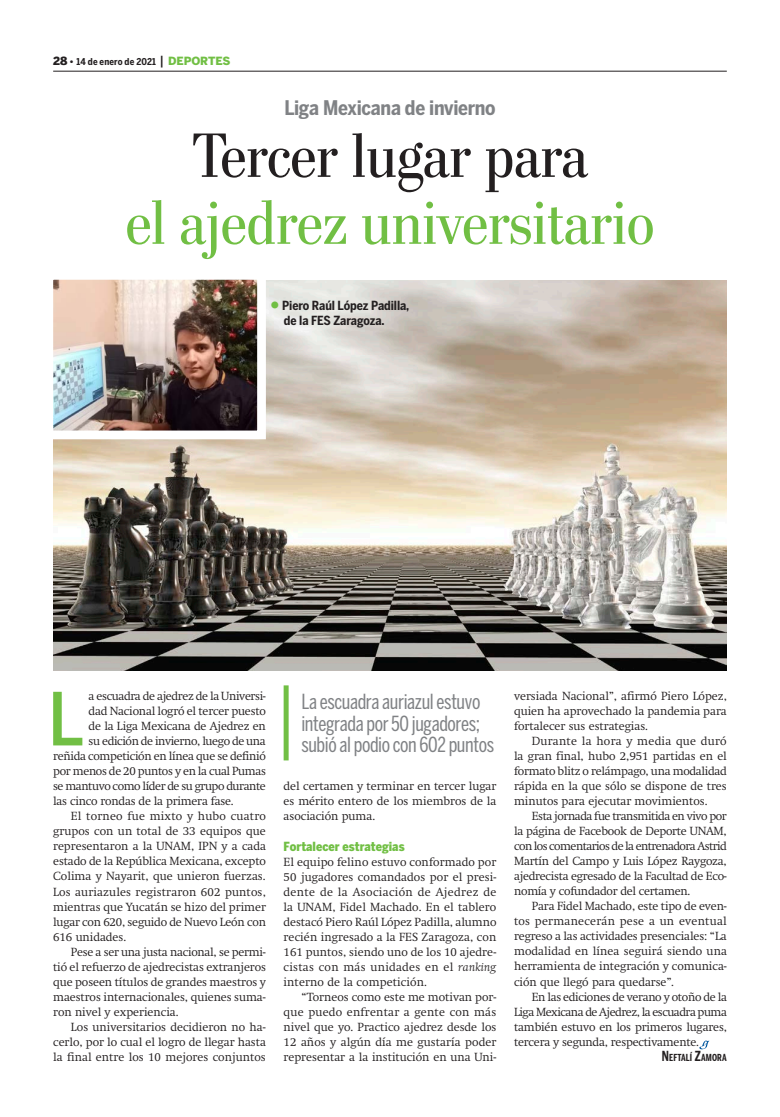
<style>
.page{position:relative;width:780px;height:1117px;background:#fff}
.page>*{position:absolute;margin:0;border:0;box-sizing:border-box;transform-origin:0 0}
._3_0_Tex_Cap_4_COLOR{font:500 72.38px "Benton Sans Cond";color:#71bf44}
._1_0_Cabeza_Principa{font:62.5px/66.9px "Stilson";color:#71bf44;text-align:center}
._2_0_Sumario{font:20.62px/21.9px "Benton Sans Comp";letter-spacing:-.02em;color:#808285}
._0_0_Balazo{font:700 20px "Benton Sans Cond";letter-spacing:-.015em;color:#808285}
._5_0_Pie_de_foto_-_c{font:700 12.5px/15px "Benton Sans Cond";letter-spacing:-.01em;color:#231f20}
._3_0_Descanso{font:900 12.5px "Benton Sans Cond";color:#71bf44}
._3_0_Texto{font:300 11.62px/15px "Swift";color:#231f20;text-align:justify}
._3_0_Tex_s_sangria{font:300 11.62px/15px "Swift";letter-spacing:.01em;color:#231f20;text-align:justify}
._3_0_Tex_Cap_4_COLOR-2{font:300 11.62px "Swift";letter-spacing:-.02em;color:#231f20}
._4_0_Crédito_nota_in{font:700 9.62px "Benton Sans Comp";letter-spacing:.01em;color:#231f20}
.t1{font:700 9.38px "Benton Sans Cond";letter-spacing:.01em;color:#231f20}
.s1{font-family:"Benton Sans";font-weight:900;font-size:11.25px}
.s2{font-family:"Benton Sans";font-weight:900}
.s3{font-weight:500;font-size:12.5px}
.s4{font-family:"Benton Sans";font-weight:900;font-size:11.25px;color:#71bf44}
.s5{color:#231f20}
.s6{font-style:italic}
.s7{font-size:13.75px}
</style>
<div class="page">
<svg style="left:699px;top:1040px;width:10px;height:9px"></svg>
<img style="left:53px;top:280px;width:673px;height:390px">
<img style="left:54px;top:281px;width:202px;height:148px">
<div style="left:44px;top:271px;width:222px;height:168px;border:9px solid #fff"></div>
<hr style="left:53px;top:71px;width:673px;height:1px;background:#231f20">
<div style="left:283px;top:685px;width:5px;height:75px;background:#71bf44"></div>
<svg style="left:271px;top:301px;width:7px;height:7px"></svg>
<p class="t1" style="left:53px;top:56px;width:179px"><span class="s1">28</span> <span class="s2">•</span> 14 de enero de 2021 <span class="s3">|</span> <span class="s4">DEPORTES</span></p>
<p class="_0_0_Balazo" style="left:284px;top:96px;width:213px">Liga Mexicana de invierno</p>
<p class="_1_0_Cabeza_Principa" style="left:125px;top:122px;width:530px"><span class="s5">Tercer lugar para<br></span>el ajedrez universitario</p>
<p class="_5_0_Pie_de_foto_-_c" style="left:282px;top:298px;width:128px">Piero Raúl López Padilla, de la FES Zaragoza.</p>
<p class="_3_0_Tex_Cap_4_COLOR" style="left:48px;top:676px;width:38px">L</p>
<p class="_3_0_Tex_Cap_4_COLOR-2" style="left:89px;top:689px;width:179px">a escuadra de ajedrez de la Universi-</p>
<p class="_3_0_Tex_Cap_4_COLOR-2" style="left:89px;top:704px;width:179px">dad Nacional logró el tercer puesto</p>
<p class="_3_0_Tex_Cap_4_COLOR-2" style="left:89px;top:719px;width:179px">de la Liga Mexicana de Ajedrez en</p>
<p class="_3_0_Tex_Cap_4_COLOR-2" style="left:89px;top:734px;width:179px">su edición de invierno, luego de una</p>
<p class="_3_0_Tex_Cap_4_COLOR-2" style="left:53px;top:749px;width:214px">reñida competición en línea que se definió</p>
<p class="_3_0_Tex_Cap_4_COLOR-2" style="left:53px;top:764px;width:214px">por menos de 20 puntos y en la cual Pumas</p>
<p class="_3_0_Tex_Cap_4_COLOR-2" style="left:53px;top:779px;width:214px">se mantuvo como líder de su grupo durante</p>
<p class="_3_0_Tex_Cap_4_COLOR-2" style="left:53px;top:794px;width:182px">las cinco rondas de la primera fase.</p>
<p class="_3_0_Texto" style="left:53px;top:808px;width:214px;text-indent:18px">El torneo fue mixto y hubo cuatro grupos con un total de 33 equipos que representaron a la UNAM, IPN y a cada estado de la República Mexicana, excepto Colima y Nayarit, que unieron fuerzas.<br>Los auriazules registraron 602 puntos, mientras que Yucatán se hizo del primer lugar con 620, seguido de Nuevo León con 616 unidades.</p>
<p class="_3_0_Texto" style="left:53px;top:943px;width:214px;text-indent:18px">Pese a ser una justa nacional, se permi&shy;tió el refuerzo de ajedrecistas extranjeros que poseen títulos de grandes maestros y maestros internacionales, quienes suma&shy;ron nivel y experiencia.</p>
<p class="_3_0_Texto" style="left:53px;top:1018px;width:214px;text-indent:18px">Los universitarios decidieron no ha&shy;cerlo, por lo cual el logro de llegar hasta la final entre los 10 mejores conjuntos</p>
<p class="_2_0_Sumario" style="left:301px;top:690px;width:194px">La escuadra auriazul estuvo integrada por 50 jugadores; subió al podio con 602 puntos</p>
<p class="_3_0_Texto" style="left:283px;top:778px;width:214px">del certamen y terminar en tercer lugar es mérito entero de los miembros de la asociación puma.</p>
<p class="_3_0_Descanso" style="left:283px;top:838px;width:122px">Fortalecer estrategias</p>
<p class="_3_0_Tex_s_sangria" style="left:283px;top:853px;width:214px">El equipo felino estuvo conformado por 50 jugadores comandados por el presi&shy;dente de la Asociación de Ajedrez de la UNAM, Fidel Machado. En el tablero destacó Piero Raúl López Padilla, alumno recién ingresado a la FES Zaragoza, con 161 puntos, siendo uno de los 10 ajedre&shy;cistas con más unidades en el <span class="s6">ranking </span>interno de la competición.</p>
<p class="_3_0_Texto" style="left:283px;top:988px;width:214px;text-indent:18px">“Torneos como este me motivan por&shy;que puedo enfrentar a gente con más nivel que yo. Practico ajedrez desde los 12 años y algún día me gustaría poder representar a la institución en una Uni-</p>
<p class="_3_0_Texto" style="left:514px;top:688px;width:214px">versiada Nacional”, afirmó Piero López, quien ha aprovechado la pandemia para fortalecer sus estrategias.</p>
<p class="_3_0_Texto" style="left:514px;top:733px;width:214px;text-indent:18px">Durante la hora y media que duró la gran final, hubo 2,951 partidas en el formato blitz o relámpago, una modalidad rápida en la que sólo se dispone de tres minutos para ejecutar movimientos.</p>
<p class="_3_0_Texto" style="left:514px;top:808px;width:214px;text-indent:18px">Esta jornada fue transmitida en vivo por la página de Facebook de Deporte UNAM, con los comentarios de la entrenadora Astrid Martín del Campo y Luis López Raygoza, ajedrecista egresado de la Facultad de Eco&shy;nomía y cofundador del certamen.</p>
<p class="_3_0_Texto" style="left:514px;top:898px;width:214px;text-indent:18px">Para Fidel Machado, este tipo de even&shy;tos permanecerán pese a un eventual regreso a las actividades presenciales: “La modalidad en línea seguirá siendo una herramienta de integración y comunica&shy;ción que llegó para quedarse”.</p>
<p class="_3_0_Texto" style="left:514px;top:988px;width:214px;text-indent:18px">En las ediciones de verano y otoño de la Liga Mexicana de Ajedrez, la escuadra puma también estuvo en los primeros lugares, tercera y segunda, respectivamente.</p>
<p class="_4_0_Crédito_nota_in" style="left:662px;top:1051px;width:66px"><span class="s7">N</span>EFTALÍ <span class="s7">Z</span>AMORA</p>
</div>
